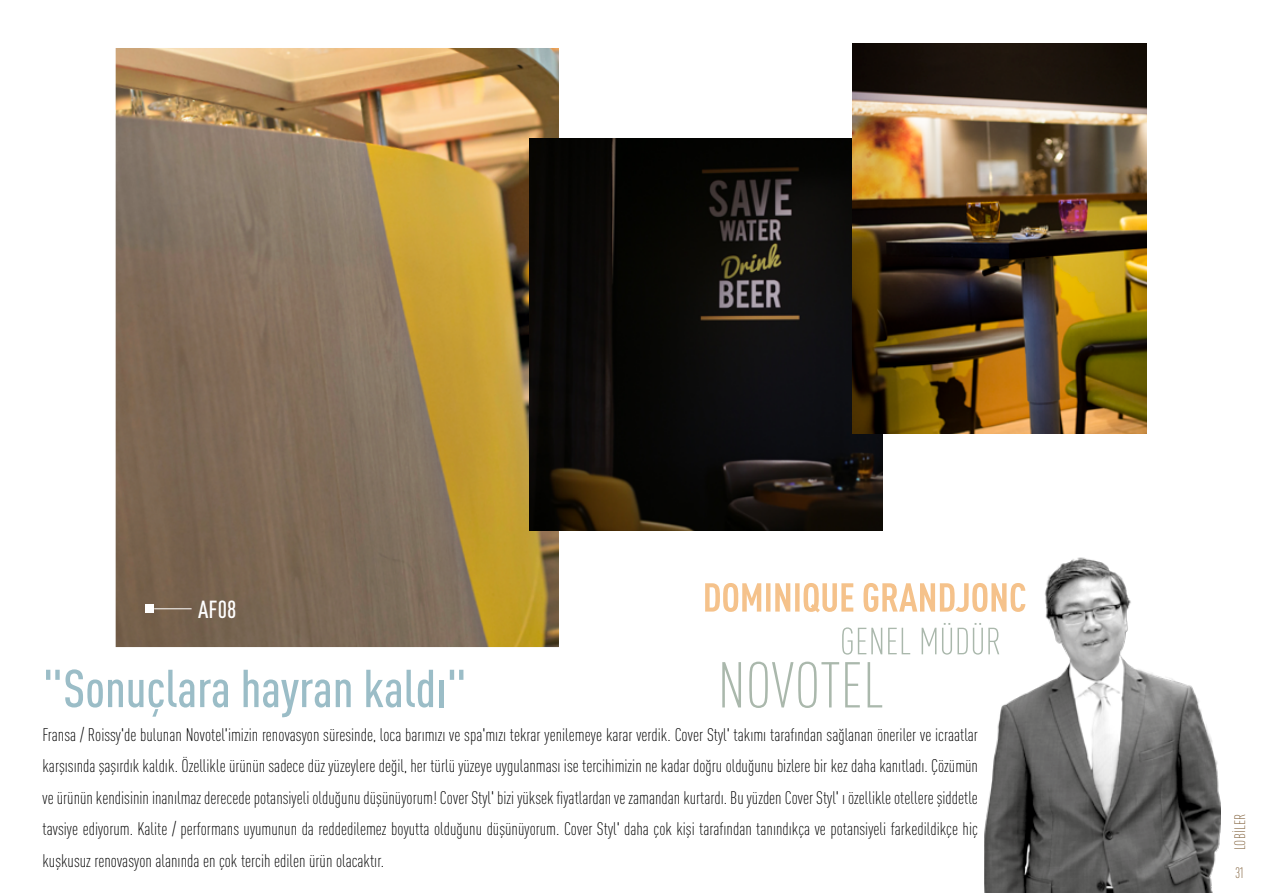
<style>
.page{position:relative;width:1263px;height:893px;background:#fff}
.page>*{position:absolute;margin:0;border:0;box-sizing:border-box;transform-origin:0 0}
.t1{font:500 condensed 52.5px "DIN Pro";color:#9bbdc7}
.t2{font:500 condensed 24.3px "DIN Pro";color:#fff}
.t3{font:300 condensed 18px/31.5px "DIN Pro";color:#000;text-align:justify}
.t4{font:300 condensed 15px "DIN Pro";letter-spacing:.01em;color:#856642}
</style>
<div class="page">
<img style="left:116px;top:48px;width:443px;height:599px">
<img style="left:530px;top:139px;width:353px;height:391px">
<img style="left:852px;top:43px;width:294px;height:390px">
<div style="left:146px;top:604px;width:8px;height:9px;background:#fff"></div>
<hr style="left:154px;top:608px;width:38px;height:1px;background:#fff">
<img style="left:984px;top:557px;width:236px;height:336px">
<svg style="left:722px;top:662px;width:160px;height:46px"></svg>
<svg style="left:705px;top:583px;width:320px;height:29px"></svg>
<svg style="left:842px;top:623px;width:157px;height:32px"></svg>
<h2 class="t2" style="left:198px;top:595px;width:40px">AF08</h2>
<h1 class="t1" style="left:43px;top:657px;width:426px">"Sonuçlara hayran kaldı"</h1>
<p class="t3" style="left:43px;top:719px;width:937px">Fransa / Roissy'de bulunan Novotel'imizin renovasyon süresinde, loca barımızı ve spa'mızı tekrar yenilemeye karar verdik. Cover Styl' takımı tarafından sağlanan öneriler ve icraatlar karşısında şaşırdık kaldık. Özellikle ürünün sadece düz yüzeylere değil, her türlü yüzeye uygulanması ise tercihimizin ne kadar doğru olduğunu bizlere bir kez daha kanıtladı. Çözümün ve ürünün kendisinin inanılmaz derecede potansiyeli olduğunu düşünüyorum! Cover Styl' bizi yüksek fiyatlardan ve zamandan kurtardı. Bu yüzden Cover Styl' ı özellikle otellere şiddetle tavsiye ediyorum. Kalite / performans uyumunun da reddedilemez boyutta olduğunu düşünüyorum. Cover Styl' daha çok kişi tarafından tanındıkça ve potansiyeli farkedildikçe hiç kuşkusuz renovasyon alanında en çok tercih edilen ürün olacaktır.</p>
<p class="t4" style="left:1231px;top:850px;width:38px;rotate:-90deg">LOBİLER</p>
<p class="t4" style="left:1235px;top:864px;width:10px">31</p>
</div>
